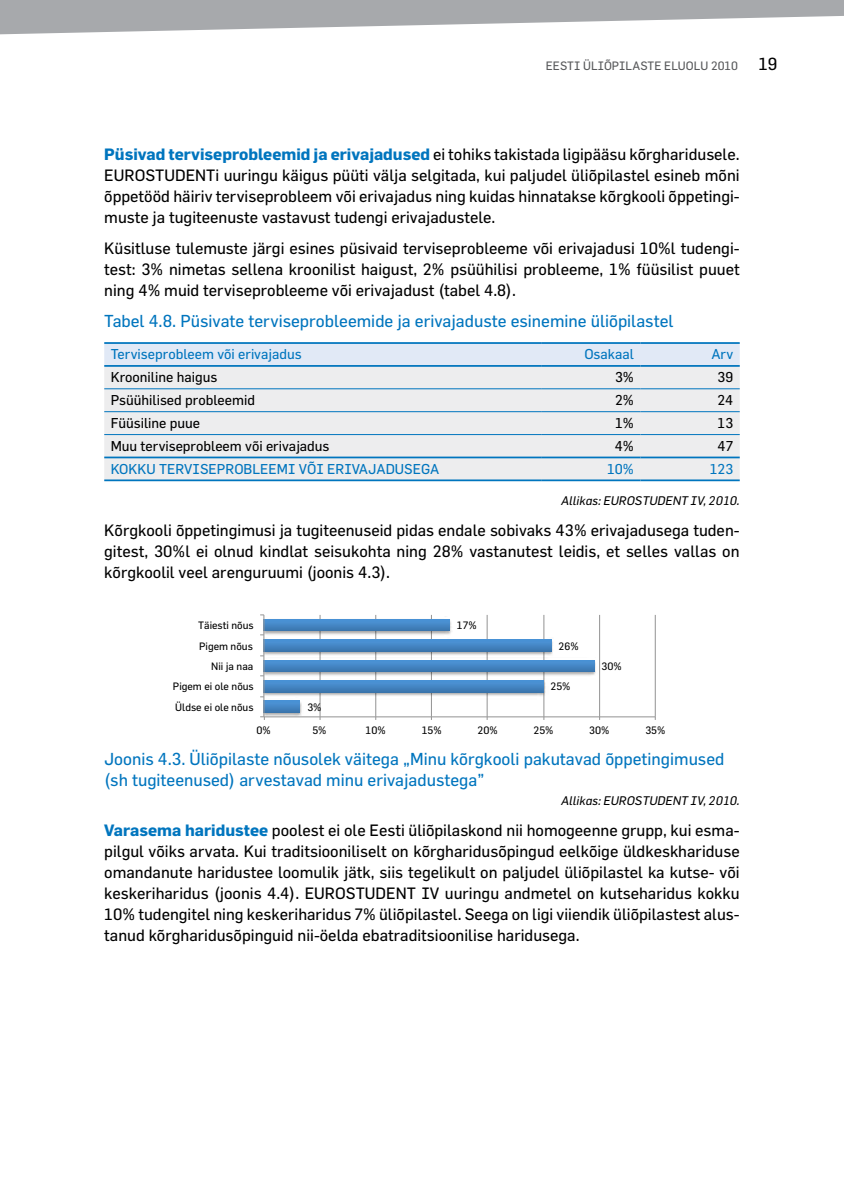
<style>
.page{position:relative;width:844px;height:1191px;background:#fff}
.page>*{position:absolute;margin:0;border:0;box-sizing:border-box;transform-origin:0 0}
.Joonis_pealkiri{font:16.97px/21px "Flama";color:#0075be}
.Tabel_pealkiri{font:16.97px "Flama";color:#0075be}
.tekst{font:16.1px/21px "Flama";color:#000;text-align:justify}
.tabel_vasak_veerg{font:14px "Flama";color:#000}
.Tabel_alumine{font:14px "Flama";color:#0075be}
.Tabel_ülemine{font:14px "Flama";color:#0075be}
.tabel{font:14px "Flama";color:#000}
.Joonise_allikas{font:italic 12.25px "Flama";color:#000}
.t1{font:11.9px "Flama";color:#58595b}
.t2{font:10.5px "Flama";color:#000}
.s1{font-size:17.15px;color:#000}
.s2{font-weight:700;color:#0075be}
</style>
<div class="page">
<svg style="left:0;top:0;width:843px;height:34px"></svg>
<div style="left:104px;top:344px;width:635px;height:21px;background:#e1e9f6"></div>
<div style="left:104px;top:367px;width:635px;height:112px;background:#ededee"></div>
<hr style="left:104px;top:342px;width:437px;height:2px;background:#0075be">
<hr style="left:541px;top:342px;width:99px;height:2px;background:#0075be">
<hr style="left:640px;top:342px;width:99px;height:2px;background:#0075be">
<hr style="left:104px;top:365px;width:437px;height:2px;background:#0075be">
<hr style="left:541px;top:365px;width:99px;height:2px;background:#0075be">
<hr style="left:640px;top:365px;width:99px;height:2px;background:#0075be">
<hr style="left:104px;top:456px;width:437px;height:2px;background:#0075be">
<hr style="left:541px;top:456px;width:99px;height:2px;background:#0075be">
<hr style="left:640px;top:456px;width:99px;height:2px;background:#0075be">
<hr style="left:104px;top:479px;width:437px;height:2px;background:#0075be">
<hr style="left:541px;top:479px;width:99px;height:2px;background:#0075be">
<hr style="left:640px;top:479px;width:99px;height:2px;background:#0075be">
<hr style="left:104px;top:388px;width:437px;height:1px;background:#0075be">
<hr style="left:541px;top:388px;width:99px;height:1px;background:#0075be">
<hr style="left:640px;top:388px;width:99px;height:1px;background:#0075be">
<hr style="left:104px;top:411px;width:437px;height:1px;background:#0075be">
<hr style="left:541px;top:411px;width:99px;height:1px;background:#0075be">
<hr style="left:640px;top:411px;width:99px;height:1px;background:#0075be">
<hr style="left:104px;top:434px;width:437px;height:1px;background:#0075be">
<hr style="left:541px;top:434px;width:99px;height:1px;background:#0075be">
<hr style="left:640px;top:434px;width:99px;height:1px;background:#0075be">
<hr style="left:319px;top:615px;width:1px;height:102px;background:#989898">
<hr style="left:375px;top:615px;width:1px;height:102px;background:#989898">
<hr style="left:431px;top:615px;width:1px;height:102px;background:#989898">
<hr style="left:486px;top:615px;width:1px;height:102px;background:#989898">
<hr style="left:543px;top:615px;width:1px;height:102px;background:#989898">
<hr style="left:599px;top:615px;width:1px;height:102px;background:#989898">
<hr style="left:654px;top:615px;width:1px;height:102px;background:#989898">
<img style="left:264px;top:699px;width:38px;height:17px">
<img style="left:264px;top:679px;width:282px;height:20px">
<img style="left:264px;top:658px;width:332px;height:21px">
<img style="left:264px;top:636px;width:289px;height:22px">
<img style="left:264px;top:616px;width:190px;height:22px">
<svg style="left:264px;top:701px;width:36px;height:11px"></svg>
<svg style="left:264px;top:680px;width:279px;height:12px;background:#4386c4"></svg>
<svg style="left:264px;top:660px;width:330px;height:11px;background:#4486c5"></svg>
<svg style="left:264px;top:639px;width:287px;height:12px;background:#4486c5"></svg>
<svg style="left:264px;top:619px;width:185px;height:12px;background:#4385c3"></svg>
<hr style="left:264px;top:716px;width:391px;height:1px;background:#989898">
<hr style="left:263px;top:615px;width:1px;height:102px;background:#989898">
<svg style="left:260px;top:716px;width:5px;height:4px"></svg>
<p class="t1" style="left:545px;top:59px;width:233px">EESTI ÜLIÕPILASTE ELUOLU 2010 <span class="s1">19</span></p>
<p class="tekst" style="left:104px;top:144px;width:636px"><span class="s2">Püsivad terviseprobleemid ja erivajadused</span> ei tohiks takistada ligipääsu kõrgharidusele.<br>EUROSTUDENTi uuringu käigus püüti välja selgitada, kui paljudel üliõpilastel esineb mõni õppetööd häiriv terviseprobleem või erivajadus ning kuidas hinnatakse kõrgkooli õppetingi&shy;muste ja tugiteenuste vastavust tudengi erivajadustele.</p>
<p class="tekst" style="left:104px;top:238px;width:636px">Küsitluse tulemuste järgi esines püsivaid terviseprobleeme või erivajadusi 10%l tudengi&shy;test: 3% nimetas sellena kroonilist haigust, 2% psüühilisi probleeme, 1% füüsilist puuet ning 4% muid terviseprobleeme või erivajadust (tabel 4.8).</p>
<p class="Tabel_pealkiri" style="left:104px;top:311px;width:570px">Tabel 4.8. Püsivate terviseprobleemide ja erivajaduste esinemine üliõpilastel</p>
<p class="Tabel_ülemine" style="left:111px;top:346px;width:192px">Terviseprobleem või erivajadus</p>
<p class="Tabel_ülemine" style="left:584px;top:346px;width:51px">Osakaal</p>
<p class="Tabel_ülemine" style="left:711px;top:346px;width:23px">Arv</p>
<p class="tabel_vasak_veerg" style="left:111px;top:369px;width:108px">Krooniline haigus</p>
<p class="tabel" style="left:615px;top:369px;width:20px">3%</p>
<p class="tabel" style="left:717px;top:369px;width:17px">39</p>
<p class="tabel_vasak_veerg" style="left:111px;top:392px;width:146px">Psüühilised probleemid</p>
<p class="tabel" style="left:615px;top:392px;width:20px">2%</p>
<p class="tabel" style="left:717px;top:392px;width:17px">24</p>
<p class="tabel_vasak_veerg" style="left:111px;top:414px;width:91px">Füüsiline puue</p>
<p class="tabel" style="left:615px;top:414px;width:20px">1%</p>
<p class="tabel" style="left:717px;top:414px;width:17px">13</p>
<p class="tabel_vasak_veerg" style="left:111px;top:437px;width:220px">Muu terviseprobleem või erivajadus</p>
<p class="tabel" style="left:614px;top:437px;width:21px">4%</p>
<p class="tabel" style="left:717px;top:437px;width:17px">47</p>
<p class="Tabel_alumine" style="left:111px;top:460px;width:330px">KOKKU TERVISEPROBLEEMI VÕI ERIVAJADUSEGA</p>
<p class="Tabel_alumine" style="left:607px;top:460px;width:28px">10%</p>
<p class="Tabel_alumine" style="left:709px;top:460px;width:25px">123</p>
<p class="Joonise_allikas" style="left:561px;top:493px;width:180px">Allikas: EUROSTUDENT IV, 2010.</p>
<p class="tekst" style="left:104px;top:519px;width:636px">Kõrgkooli õppetingimusi ja tugiteenuseid pidas endale sobivaks 43% erivajadusega tuden&shy;gitest, 30%l ei olnud kindlat seisukohta ning 28% vastanutest leidis, et selles vallas on kõrgkoolil veel arenguruumi (joonis 4.3).</p>
<p class="t2" style="left:198px;top:619px;width:57px">Täiesti nõus</p>
<p class="t2" style="left:457px;top:619px;width:21px">17%</p>
<p class="t2" style="left:199px;top:639px;width:55px">Pigem nõus</p>
<p class="t2" style="left:558px;top:639px;width:22px">26%</p>
<p class="t2" style="left:211px;top:660px;width:44px">Nii ja naa</p>
<p class="t2" style="left:601px;top:660px;width:22px">30%</p>
<p class="t2" style="left:173px;top:680px;width:82px">Pigem ei ole nõus</p>
<p class="t2" style="left:550px;top:680px;width:21px">25%</p>
<p class="t2" style="left:175px;top:700px;width:80px">Üldse ei ole nõus</p>
<p class="t2" style="left:307px;top:700px;width:16px">3%</p>
<p class="t2" style="left:256px;top:724px;width:16px">0%</p>
<p class="t2" style="left:312px;top:724px;width:16px">5%</p>
<p class="t2" style="left:365px;top:724px;width:22px">10%</p>
<p class="t2" style="left:421px;top:724px;width:21px">15%</p>
<p class="t2" style="left:477px;top:724px;width:22px">20%</p>
<p class="t2" style="left:533px;top:724px;width:21px">25%</p>
<p class="t2" style="left:589px;top:724px;width:22px">30%</p>
<p class="t2" style="left:645px;top:724px;width:22px">35%</p>
<p class="Joonis_pealkiri" style="left:104px;top:748px;width:621px">Joonis 4.3. Üliõpilaste nõusolek väitega „Minu kõrgkooli pakutavad õppetingimused (sh tugiteenused) arvestavad minu erivajadustega”</p>
<p class="Joonise_allikas" style="left:561px;top:793px;width:180px">Allikas: EUROSTUDENT IV, 2010.</p>
<p class="tekst" style="left:104px;top:819px;width:636px"><span class="s2">Varasema haridustee</span> poolest ei ole Eesti üliõpilaskond nii homogeenne grupp, kui esma&shy;pilgul võiks arvata. Kui traditsiooniliselt on kõrgharidusõpingud eelkõige üldkeskhariduse omandanute haridustee loomulik jätk, siis tegelikult on paljudel üliõpilastel ka kutse- või keskeriharidus (joonis 4.4). EUROSTUDENT IV uuringu andmetel on kutseharidus kokku 10% tudengitel ning keskeriharidus 7% üliõpilastel. Seega on ligi viiendik üliõpilastest alus&shy;tanud kõrgharidusõpinguid nii-öelda ebatraditsioonilise haridusega.</p>
</div>
